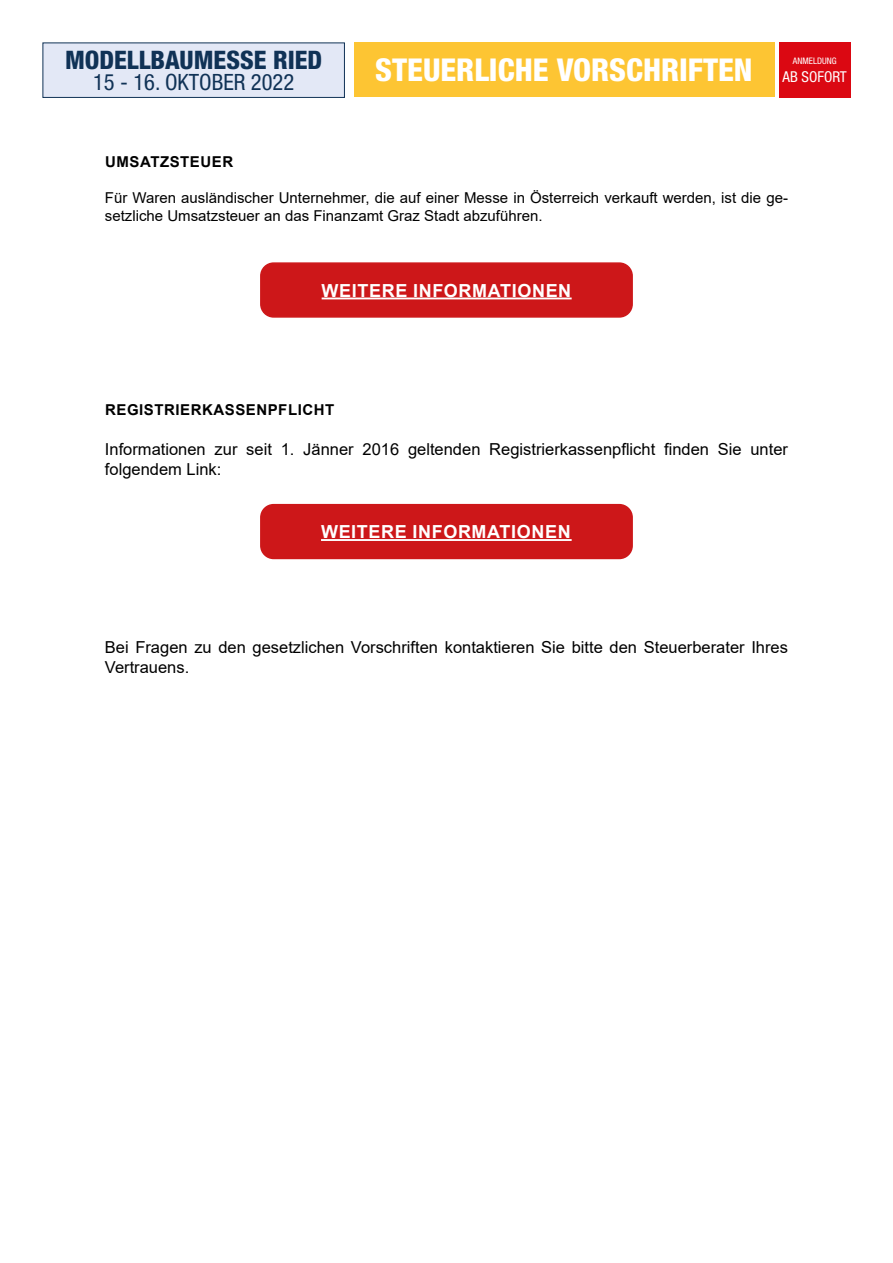
<style>
.page{position:relative;width:893px;height:1263px;background:#fff}
.page>*{position:absolute;margin:0;border:0;box-sizing:border-box;transform-origin:0 0}
.t1{font:800 condensed 31.5px "Helvetica Neue LT Std";color:#fff}
.t2{font:800 condensed 25.5px "Helvetica Neue LT Std";color:#103256}
.t3{font:condensed 22.5px "Helvetica Neue LT Std";color:#103256}
.t4{font:700 18px "Arial";letter-spacing:.035em;color:#fff}
.t5{font:16.5px/19.8px "Arial";color:#000}
.t6{font:15px/18px "Arial";color:#000}
.t7{font:700 15px "Arial";letter-spacing:.035em;color:#000}
.t8{font:condensed 15px "Helvetica Neue LT Std";color:#fff}
.t9{font:condensed 9px "Helvetica Neue LT Std";color:#fff}
</style>
<div class="page">
<div style="left:779px;top:43px;width:71px;height:55px;background:#db0812"></div>
<div style="left:261px;top:263px;width:371px;height:54px;background:#cd1719;border-radius:13px"></div>
<div style="left:260px;top:262px;width:373px;height:56px;border:2px solid #cd1719;border-radius:13px"></div>
<hr style="left:322px;top:297px;width:250px;height:2px;background:#fff">
<div style="left:261px;top:505px;width:371px;height:53px;background:#cd1719;border-radius:13px"></div>
<div style="left:260px;top:504px;width:373px;height:55px;border:2px solid #cd1719;border-radius:13px"></div>
<hr style="left:321px;top:539px;width:251px;height:2px;background:#fff">
<div style="left:43px;top:43px;width:301px;height:54px;background:#e3e8f6"></div>
<div style="left:43px;top:43px;width:302px;height:55px;border:1px solid #103256"></div>
<div style="left:354px;top:43px;width:421px;height:54px;background:#fdc533"></div>
<h2 class="t2" style="left:65px;top:44px;width:259px">MODELLBAUMESSE RIED</h2>
<h3 class="t3" style="left:93px;top:69px;width:202px">15 - 16. OKTOBER 2022</h3>
<h1 class="t1" style="left:375px;top:51px;width:379px">STEUERLICHE VORSCHRIFTEN</h1>
<p class="t9" style="left:793px;top:56px;width:45px">ANMELDUNG</p>
<p class="t8" style="left:783px;top:68px;width:66px">AB SOFORT</p>
<p class="t7" style="left:105px;top:151px;width:129px">UMSATZSTEUER</p>
<p class="t6" style="left:105px;top:189px;width:685px">Für Waren ausländischer Unternehmer, die auf einer Messe in Österreich verkauft werden, ist die ge&shy;setzliche Umsatzsteuer an das Finanzamt Graz Stadt abzuführen.</p>
<p class="t4" style="left:322px;top:278px;width:251px">WEITERE INFORMATIONEN</p>
<p class="t7" style="left:105px;top:400px;width:231px">REGISTRIERKASSENPFLICHT</p>
<p class="t5" style="left:105px;top:439px;width:685px">Informationen zur seit 1. Jänner 2016 geltenden Registrierkassenpflicht finden Sie unter folgendem Link:</p>
<p class="t4" style="left:321px;top:519px;width:251px">WEITERE INFORMATIONEN</p>
<p class="t5" style="left:105px;top:637px;width:685px">Bei Fragen zu den gesetzlichen Vorschriften kontaktieren Sie bitte den Steuerberater Ihres<br>Vertrauens.</p>
</div>
